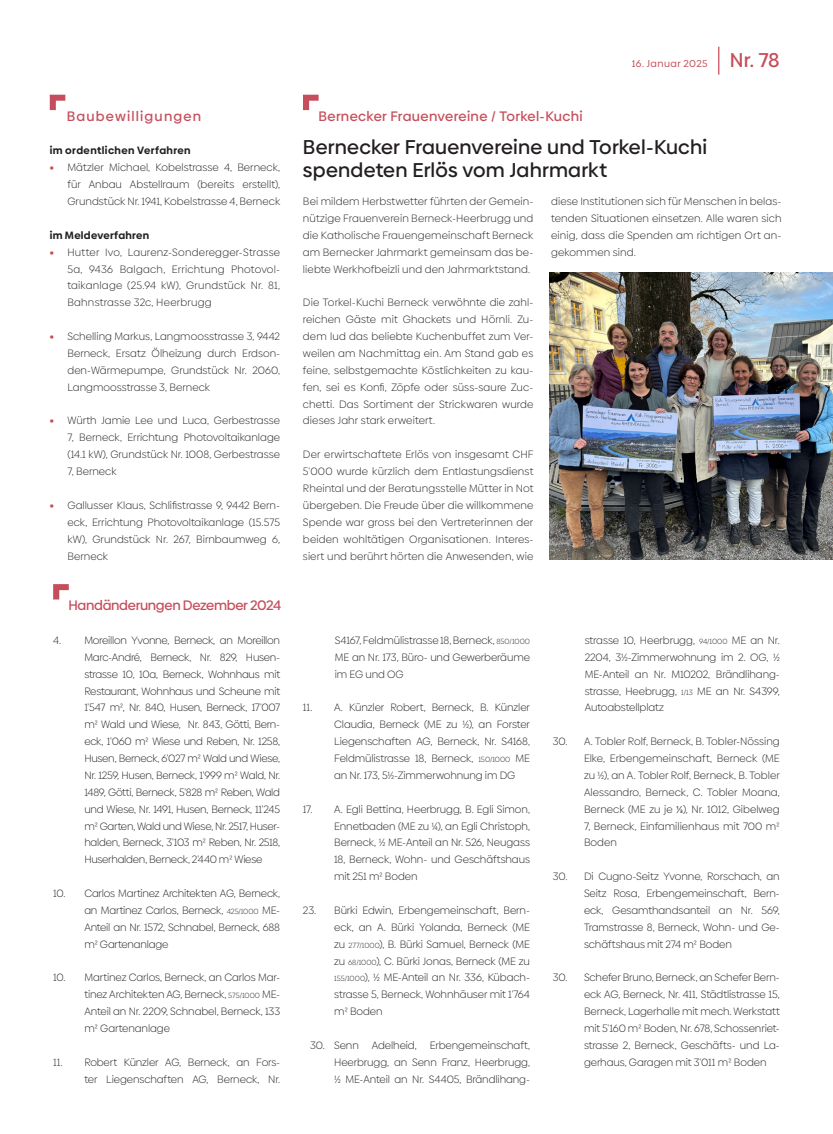
<style>
.page{position:relative;width:833px;height:1134px;background:#fff}
.page>*{position:absolute;margin:0;border:0;box-sizing:border-box;transform-origin:0 0}
._02_haupttitel{font:500 20px/22.5px "Biennale";letter-spacing:.01em;color:#231f20}
._03_label{font:500 13.75px "Biennale";letter-spacing:.02em;color:#c64e5c}
._03_label-2{font:500 13.75px "Biennale";letter-spacing:-.025em;color:#c64e5c}
._03_label-3{font:500 13.75px "Biennale";letter-spacing:.085em;color:#c64e5c}
._05_untertitel{font:300 10.62px/16.9px "Biennale";letter-spacing:-.01em;color:#231f20;text-align:justify}
._01_grundtext{font:300 10.62px/16.9px "Biennale";letter-spacing:.01em;color:#231f20;text-align:justify}
._01_grundtext-2{font:700 10.62px "Biennale";letter-spacing:.03em;color:#231f20}
.t1{font:10px "Biennale";letter-spacing:.04em;color:#c64e5c}
.s1{font-family:"Encode Sans Semi Expanded";font-weight:700;color:#c64e5c}
.s2{font-size:7.5px}
.s3{font-weight:500;font-size:20px}
.s4{font-family:"Calibri"}
</style>
<div class="page">
<svg style="left:303px;top:95px;width:15px;height:15px"></svg>
<svg style="left:53px;top:584px;width:16px;height:15px"></svg>
<img style="left:549px;top:273px;width:284px;height:286px">
<svg style="left:50px;top:95px;width:15px;height:15px"></svg>
<svg style="left:718px;top:47px;width:1px;height:28px"></svg>
<p class="_03_label-3" style="left:67px;top:107px;width:136px">Baubewilligungen</p>
<p class="_01_grundtext-2" style="left:50px;top:144px;width:142px">im ordentlichen Verfahren</p>
<p class="_05_untertitel" style="left:67px;top:159px;width:214px;text-indent:-18px"><span class="s1">•</span> Mätzler Michael, Kobelstrasse 4, Berneck, für Anbau Abstellraum (bereits erstellt), Grundstück Nr. 1941, Kobelstrasse 4, Berneck</p>
<p class="_01_grundtext-2" style="left:50px;top:228px;width:101px">im Meldeverfahren</p>
<p class="_05_untertitel" style="left:67px;top:244px;width:214px;text-indent:-18px"><span class="s1">•</span> Hutter Ivo, Laurenz-Sonderegger-Strasse 5a, 9436 Balgach, Errichtung Photovol&shy;taikanlage (25.94 kW), Grundstück Nr. 81, Bahnstrasse 32c, Heerbrugg</p>
<p class="_05_untertitel" style="left:67px;top:328px;width:214px;text-indent:-18px"><span class="s1">•</span> Schelling Markus, Langmoosstrasse 3, 9442<br>Berneck, Ersatz Ölheizung durch Erdson&shy;den-Wärmepumpe, Grundstück Nr. 2060, Langmoosstrasse 3, Berneck</p>
<p class="_05_untertitel" style="left:67px;top:412px;width:214px;text-indent:-18px"><span class="s1">•</span> Würth Jamie Lee und Luca, Gerbestrasse 7, Berneck, Errichtung Photovoltaikanlage (14.1 kW), Grundstück Nr. 1008, Gerbestrasse 7, Berneck</p>
<p class="_05_untertitel" style="left:67px;top:497px;width:214px;text-indent:-18px"><span class="s1">•</span> Gallusser Klaus, Schlifistrasse 9, 9442 Bern&shy;eck, Errichtung Photovoltaikanlage (15.575 kW), Grundstück Nr. 267, Birnbaumweg 6, Berneck</p>
<p class="_03_label-2" style="left:68px;top:597px;width:214px">Handänderungen Dezember 2024</p>
<p class="_05_untertitel" style="left:84px;top:632px;width:197px;text-indent:-31px">4. Moreillon Yvonne, Berneck, an Moreillon Marc-André, Berneck, Nr. 829, Husen&shy;strasse 10, 10a, Berneck, Wohnhaus mit Restaurant, Wohnhaus und Scheune mit 1'547 m², Nr. 840, Husen, Berneck, 17'007 m² Wald und Wiese, Nr. 843, Götti, Bern&shy;eck, 1'060 m² Wiese und Reben, Nr. 1258, Husen, Berneck, 6'027 m² Wald und Wiese, Nr. 1259, Husen, Berneck, 1'999 m² Wald, Nr.<br>1489, Götti, Berneck, 5'828 m² Reben, Wald und Wiese, Nr. 1491, Husen, Berneck, 11'245 m² Garten, Wald und Wiese, Nr. 2517, Huser&shy;halden, Berneck, 3'103 m² Reben, Nr. 2518, Huserhalden, Berneck, 2'440 m² Wiese</p>
<p class="_05_untertitel" style="left:84px;top:885px;width:197px;text-indent:-31px">10. Carlos Martinez Architekten AG, Berneck, an Martinez Carlos, Berneck, <span class="s2">425/1000</span> ME-Anteil an Nr. 1572, Schnabel, Berneck, 688 m² Gartenanlage</p>
<p class="_05_untertitel" style="left:84px;top:969px;width:197px;text-indent:-31px">10. Martinez Carlos, Berneck, an Carlos Mar&shy;tinez Architekten AG, Berneck, <span class="s2">575/1000</span> ME-Anteil an Nr. 2209, Schnabel, Berneck, 133 m² Gartenanlage</p>
<p class="_05_untertitel" style="left:53px;top:1054px;width:228px;text-align:right">11. Robert Künzler AG, Berneck, an Fors&shy;ter Liegenschaften AG, Berneck, Nr.</p>
<p class="t1" style="left:632px;top:58px;width:149px">16. Januar 2025 <span class="s3">Nr. 78</span></p>
<p class="_03_label" style="left:318px;top:107px;width:266px">Bernecker Frauenvereine / Torkel-Kuchi</p>
<p class="_02_haupttitel" style="left:303px;top:136px;width:406px">Bernecker Frauenvereine und Torkel-Kuchi spendeten Erlös vom Jahrmarkt</p>
<p class="_01_grundtext" style="left:303px;top:193px;width:232px">Bei mildem Herbstwetter führten der Gemein&shy;nützige Frauenverein Berneck-Heerbrugg und die Katholische Frauengemeinschaft Berneck am Bernecker Jahrmarkt gemeinsam das be&shy;liebte Werkhofbeizli und den Jahrmarktstand.</p>
<p class="_01_grundtext" style="left:303px;top:294px;width:232px">Die Torkel-Kuchi Berneck verwöhnte die zahl&shy;reichen Gäste mit Ghackets und Hörnli. Zu&shy;dem lud das beliebte Kuchenbuffet zum Ver&shy;weilen am Nachmittag ein. Am Stand gab es feine, selbstgemachte Köstlichkeiten zu kau&shy;fen, sei es Konfi, Zöpfe oder süss-saure Zuc&shy;chetti. Das Sortiment der Strickwaren wurde dieses Jahr stark erweitert.</p>
<p class="_01_grundtext" style="left:303px;top:446px;width:232px">Der erwirtschaftete Erlös von insgesamt CHF 5'000 wurde kürzlich dem Entlastungsdienst Rheintal und der Beratungsstelle Mütter in Not übergeben. Die Freude über die willkommene Spende war gross bei den Vertreterinnen der beiden wohltätigen Organisationen. Interes&shy;siert und berührt hörten die Anwesenden, wie</p>
<p class="_01_grundtext" style="left:551px;top:193px;width:232px">diese Institutionen sich für Menschen in belas&shy;tenden Situationen einsetzen. Alle waren sich einig, dass die Spenden am richtigen Ort an&shy;gekommen sind.</p>
<p class="_05_untertitel" style="left:335px;top:632px;width:197px">S4167, Feldmülistrasse 18, Berneck, <span class="s2">850/1000<br></span>ME an Nr. 173, Büro- und Gewerberäume im EG und OG</p>
<p class="_05_untertitel" style="left:334px;top:699px;width:197px;text-indent:-31px">11. A. Künzler Robert, Berneck, B. Künzler Claudia, Berneck (ME zu 1/2), an Forster Liegenschaften AG, Berneck, Nr. S4168, Feldmülistrasse 18, Berneck, <span class="s2">150/1000</span> ME an Nr. 173, 51/2-Zimmerwohnung im DG</p>
<p class="_05_untertitel" style="left:334px;top:800px;width:197px;text-indent:-31px">17. A. Egli Bettina, Heerbrugg, B. Egli Simon, Ennetbaden (ME zu ¼), an Egli Christoph, Berneck, 1/2 ME-Anteil an Nr. 526, Neugass 18, Berneck, Wohn- und Geschäftshaus mit 251 m² Boden</p>
<p class="_05_untertitel" style="left:334px;top:902px;width:197px;text-indent:-31px">23. Bürki Edwin, Erbengemeinschaft, Bern&shy;eck, an A. Bürki Yolanda, Berneck (ME zu <span class="s2">277/1000</span>), B. Bürki Samuel, Berneck (ME zu <span class="s2">68/1000</span>), C. Bürki Jonas, Berneck (ME zu <span class="s2">155/1000</span>), 1/2 ME-Anteil an Nr. 336, Kübach&shy;strasse 5, Berneck, Wohnhäuser mit 1'764 m² Boden</p>
<p class="_05_untertitel" style="left:334px;top:1037px;width:197px;text-indent:-24px">30. Senn Adelheid, Erbengemeinschaft, Heerbrugg, an Senn Franz, Heerbrugg, 1/2 ME-Anteil an Nr. S4405, Brändlihang-</p>
<p class="_05_untertitel" style="left:584px;top:632px;width:197px">strasse 10, Heerbrugg, <span class="s2">94/1000</span> ME an Nr.<br>2204, 31/2-Zimmerwohnung im 2. OG, 1/2<br>ME-Anteil an Nr. M10202, Brändlihang&shy;strasse, Heebrugg, <span class="s2">1/13</span> ME an Nr. S4399, Autoabstellplatz</p>
<p class="_05_untertitel" style="left:584px;top:733px;width:197px;text-indent:-31px">30. A. Tobler Rolf, Berneck, B. Tobler-Nössing Elke, Erbengemeinschaft, Berneck (ME zu 1/2), an A. Tobler Rolf, Berneck, B. Tobler Alessandro, Berneck, C. Tobler Moana, Berneck (ME zu je <span class="s4">⅓</span>), Nr. 1012, Gibelweg 7, Berneck, Einfamilienhaus mit 700 m²<br>Boden</p>
<p class="_05_untertitel" style="left:584px;top:868px;width:197px;text-indent:-31px">30. Di Cugno-Seitz Yvonne, Rorschach, an Seitz Rosa, Erbengemeinschaft, Bern&shy;eck, Gesamthandsanteil an Nr. 569, Tramstrasse 8, Berneck, Wohn- und Ge&shy;schäftshaus mit 274 m² Boden</p>
<p class="_05_untertitel" style="left:584px;top:969px;width:197px;text-indent:-31px">30. Schefer Bruno, Berneck, an Schefer Bern&shy;eck AG, Berneck, Nr. 411, Städtlistrasse 15, Berneck, Lagerhalle mit mech. Werkstatt mit 5'160 m² Boden, Nr. 678, Schossenriet&shy;strasse 2, Berneck, Geschäfts- und La&shy;gerhaus, Garagen mit 3'011 m² Boden</p>
</div>
